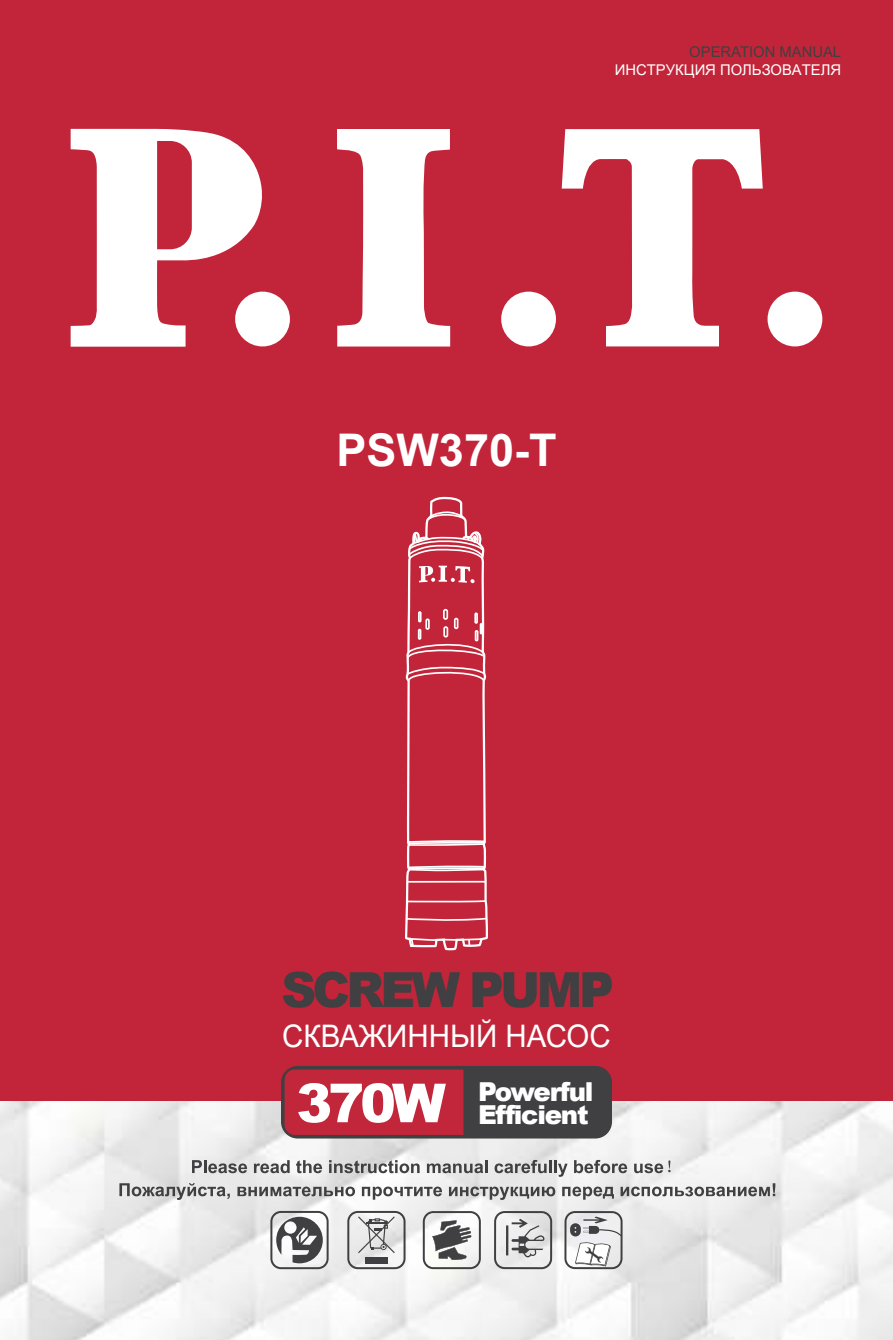
<style>
.page{position:relative;width:893px;height:1340px;background:#fff}
.page>*{position:absolute;margin:0;border:0;box-sizing:border-box;transform-origin:0 0}
.t1{font:900 48.38px "Arial";letter-spacing:-.075em;color:#403f41}
.t2{font:700 45px "Arial";color:#fff}
.t3{font:31.05px "Arial";color:#fff;scale:.95 1}
.t4{font:900 26.1px/22.7px "Arial";letter-spacing:-.05em;color:#fff;text-align:right}
.t5{font:14.85px "Arial";color:#fff}
.t6{font:14.85px "Arial";color:#403f41}
.s1{font-size:53.77px}
</style>
<div class="page">
<div style="left:0;top:0;width:893px;height:1339px;background:#c22539"></div>
<img style="left:0;top:1101px;width:893px;height:238px">
<svg style="left:192px;top:1160px;width:55px;height:13px"></svg>
<svg style="left:254px;top:1160px;width:36px;height:13px"></svg>
<svg style="left:296px;top:1160px;width:26px;height:13px"></svg>
<svg style="left:329px;top:1160px;width:75px;height:13px"></svg>
<svg style="left:495px;top:1159px;width:73px;height:17px"></svg>
<svg style="left:574px;top:1159px;width:53px;height:14px"></svg>
<svg style="left:634px;top:1160px;width:37px;height:13px"></svg>
<svg style="left:119px;top:1182px;width:111px;height:17px;background:#b3b2b3"></svg>
<svg style="left:237px;top:1186px;width:118px;height:10px"></svg>
<svg style="left:362px;top:1186px;width:42px;height:13px"></svg>
<svg style="left:489px;top:1186px;width:66px;height:13px"></svg>
<svg style="left:562px;top:1186px;width:52px;height:13px"></svg>
<svg style="left:621px;top:1183px;width:154px;height:13px;background:#ababac"></svg>
<svg style="left:337px;top:129px;width:113px;height:217px"></svg>
<svg style="left:562px;top:129px;width:201px;height:217px"></svg>
<svg style="left:71px;top:129px;width:198px;height:218px"></svg>
<div style="left:235px;top:291px;width:55px;height:55px;background:#fff;border-radius:50%"></div>
<div style="left:501px;top:291px;width:55px;height:55px;background:#fff;border-radius:50%"></div>
<div style="left:767px;top:291px;width:55px;height:55px;background:#fff;border-radius:50%"></div>
<div style="left:285px;top:1069px;width:323px;height:65px;background:#403f41;border-radius:13px"></div>
<div style="left:281px;top:1065px;width:331px;height:73px;border:7px solid #403f41;border-radius:13px"></div>
<div style="left:285px;top:1069px;width:119px;height:65px;background:#c2263a"></div>
<svg style="left:347px;top:1210px;width:57px;height:59px;background:#c7c7c8"></svg>
<div style="left:365px;top:1257px;width:23px;height:6px;background:#403f41"></div>
<svg style="left:270px;top:1210px;width:59px;height:59px;background:#a5a5a5"></svg>
<svg style="left:494px;top:1210px;width:58px;height:59px;background:#c2c2c2"></svg>
<svg style="left:564px;top:1210px;width:59px;height:59px;background:#c5c4c6"></svg>
<svg style="left:404px;top:213px;width:85px;height:1126px"></svg>
<svg style="left:408px;top:937px;width:75px;height:10px"></svg>
<svg style="left:405px;top:916px;width:83px;height:5px"></svg>
<svg style="left:405px;top:898px;width:83px;height:5px"></svg>
<hr style="left:407px;top:880px;width:78px;height:2px;background:#fff">
<div style="left:418px;top:611px;width:4px;height:11px;border:2px solid #fff"></div>
<div style="left:425px;top:618px;width:5px;height:12px;border:2px solid #fff"></div>
<div style="left:454px;top:617px;width:4px;height:12px;border:2px solid #fff"></div>
<div style="left:443px;top:609px;width:5px;height:11px;border:2px solid #fff;border-radius:2px"></div>
<div style="left:474px;top:612px;width:4px;height:11px;border:2px solid #fff"></div>
<svg style="left:407px;top:864px;width:79px;height:7px"></svg>
<svg style="left:406px;top:839px;width:81px;height:7px"></svg>
<svg style="left:425px;top:508px;width:42px;height:14px"></svg>
<svg style="left:406px;top:623px;width:81px;height:59px"></svg>
<svg style="left:407px;top:531px;width:78px;height:52px"></svg>
<p class="t6" style="left:689px;top:43px;width:153px">OPERATION MANUAL</p>
<p class="t5" style="left:615px;top:59px;width:228px">ИНСТРУКЦИЯ ПОЛЬЗОВАТЕЛЯ</p>
<h2 class="t2" style="left:336px;top:424px;width:222px">PSW370-T</h2>
<h1 class="t1" style="left:281px;top:962px;width:334px">SCREW PUMP</h1>
<h3 class="t3" style="left:282px;top:1014px;width:347px">СКВАЖИННЫЙ НАСОС</h3>
<h3 class="t4" style="left:296px;top:1080px;width:299px">Powerful<br><span class="s1">370W</span> Efficient</h3>
</div>
